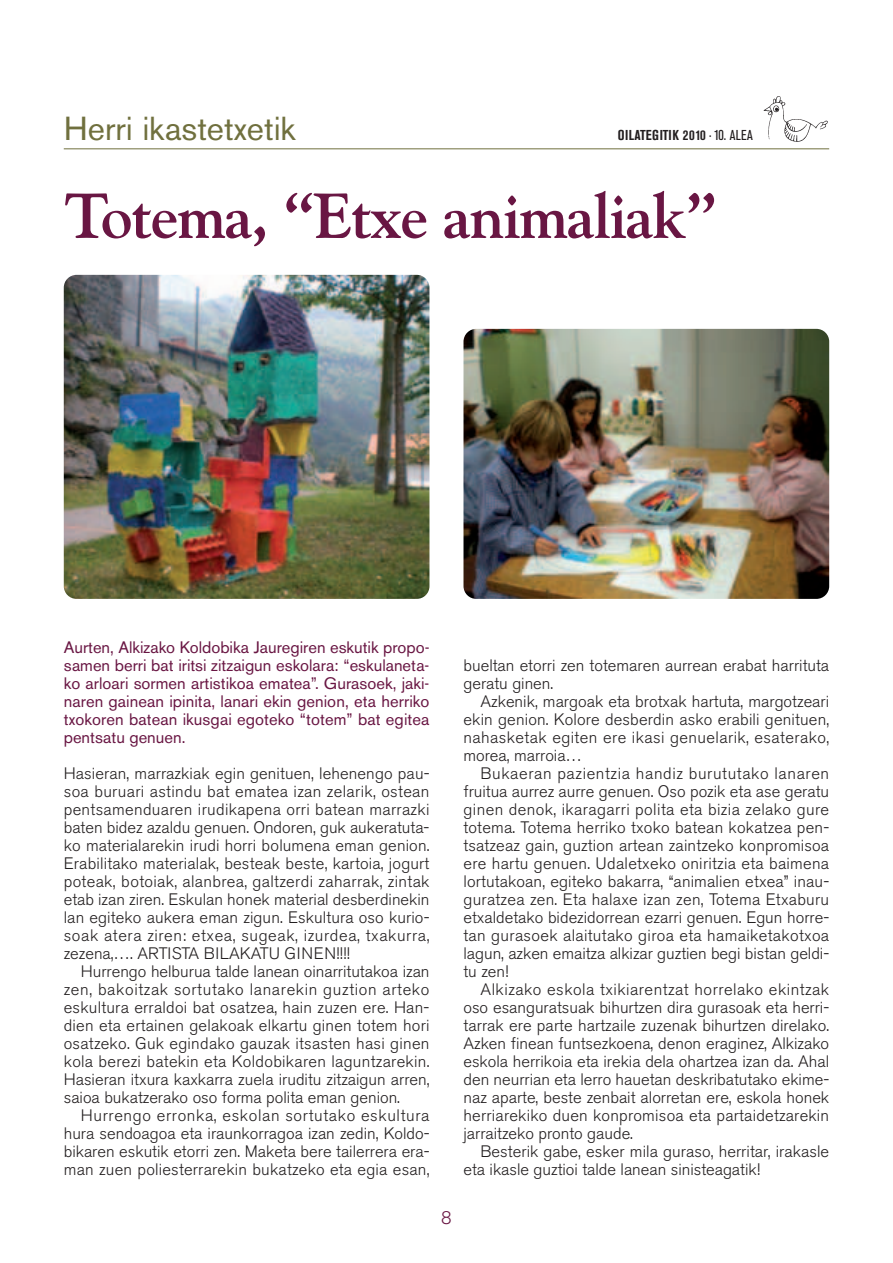
<style>
.page{position:relative;width:893px;height:1263px;background:#fff}
.page>*{position:absolute;margin:0;border:0;box-sizing:border-box;transform-origin:0 0}
.t1{font:700 63px "Goudy";letter-spacing:-.02em;color:#691643}
.t2{font:33px "Akzidenz Grotesk BE";color:#70703e}
.t3{font:300 18px "Akzidenz Grotesk BE";color:#691643}
.t4{font:300 16.5px/18px "Akzidenz Grotesk BE";color:#231f20;text-align:justify}
.t5{font:16.5px/18px "Akzidenz Grotesk BE";letter-spacing:.005em;color:#691643;text-align:justify}
.t6{font:700 condensed 14.25px "Akzidenz Grotesk BE";letter-spacing:.035em;color:#231f20}
.s1{font-weight:400}
</style>
<div class="page">
<hr style="left:64px;top:148px;width:765px;height:1px;background:#70703e">
<img style="left:763px;top:97px;width:64px;height:45px">
<img style="left:64px;top:275px;width:365px;height:324px;border-radius:13px">
<img style="left:463px;top:329px;width:366px;height:269px;border-radius:13px">
<h2 class="t2" style="left:64px;top:117px;width:233px">Herri ikastetxetik</h2>
<p class="t6" style="left:618px;top:130px;width:136px">OILATEGITIK 2010 <span class="s1">· 10. ALEA</span></p>
<h1 class="t1" style="left:64px;top:191px;width:655px">Totema, “Etxe animaliak”</h1>
<p class="t5" style="left:64px;top:640px;width:367px">Aurten, Alkizako Koldobika Jauregiren eskutik propo&shy;samen berri bat iritsi zitzaigun eskolara: “eskulaneta&shy;ko arloari sormen artistikoa ematea”. Gurasoek, jaki&shy;naren gainean ipinita, lanari ekin genion, eta herriko txokoren batean ikusgai egoteko “totem” bat egitea pentsatu genuen.</p>
<p class="t4" style="left:64px;top:766px;width:367px">Hasieran, marrazkiak egin genituen, lehenengo pau&shy;soa buruari astindu bat ematea izan zelarik, ostean pentsamenduaren irudikapena orri batean marrazki baten bidez azaldu genuen. Ondoren, guk aukeratuta&shy;ko materialarekin irudi horri bolumena eman genion.<br>Erabilitako materialak, besteak beste, kartoia, jogurt poteak, botoiak, alanbrea, galtzerdi zaharrak, zintak etab izan ziren. Eskulan honek material desberdinekin lan egiteko aukera eman zigun. Eskultura oso kurio&shy;soak atera ziren: etxea, sugeak, izurdea, txakurra, zezena,…. ARTISTA BILAKATU GINEN!!!!</p>
<p class="t4" style="left:64px;top:964px;width:367px;text-indent:17px">Hurrengo helburua talde lanean oinarritutakoa izan zen, bakoitzak sortutako lanarekin guztion arteko eskultura erraldoi bat osatzea, hain zuzen ere. Han&shy;dien eta ertainen gelakoak elkartu ginen totem hori osatzeko. Guk egindako gauzak itsasten hasi ginen kola berezi batekin eta Koldobikaren laguntzarekin.<br>Hasieran itxura kaxkarra zuela iruditu zitzaigun arren, saioa bukatzerako oso forma polita eman genion.</p>
<p class="t4" style="left:64px;top:1108px;width:367px;text-indent:17px">Hurrengo erronka, eskolan sortutako eskultura hura sendoagoa eta iraunkorragoa izan zedin, Koldo&shy;bikaren eskutik etorri zen. Maketa bere tailerrera era&shy;man zuen poliesterrarekin bukatzeko eta egia esan,</p>
<p class="t4" style="left:463px;top:658px;width:367px">bueltan etorri zen totemaren aurrean erabat harrituta geratu ginen.</p>
<p class="t4" style="left:463px;top:694px;width:367px;text-indent:17px">Azkenik, margoak eta brotxak hartuta, margotzeari ekin genion. Kolore desberdin asko erabili genituen, nahasketak egiten ere ikasi genuelarik, esaterako, morea, marroia…</p>
<p class="t4" style="left:463px;top:766px;width:367px;text-indent:17px">Bukaeran pazientzia handiz burututako lanaren fruitua aurrez aurre genuen. Oso pozik eta ase geratu ginen denok, ikaragarri polita eta bizia zelako gure totema. Totema herriko txoko batean kokatzea pen&shy;tsatzeaz gain, guztion artean zaintzeko konpromisoa ere hartu genuen. Udaletxeko oniritzia eta baimena lortutakoan, egiteko bakarra, “animalien etxea” inau&shy;guratzea zen. Eta halaxe izan zen, Totema Etxaburu etxaldetako bidezidorrean ezarri genuen. Egun horre&shy;tan gurasoek alaitutako giroa eta hamaiketakotxoa lagun, azken emaitza alkizar guztien begi bistan geldi&shy;tu zen!</p>
<p class="t4" style="left:463px;top:982px;width:367px;text-indent:17px">Alkizako eskola txikiarentzat horrelako ekintzak oso esanguratsuak bihurtzen dira gurasoak eta herri&shy;tarrak ere parte hartzaile zuzenak bihurtzen direlako.<br>Azken finean funtsezkoena, denon eraginez, Alkizako eskola herrikoia eta irekia dela ohartzea izan da. Ahal den neurrian eta lerro hauetan deskribatutako ekime&shy;naz aparte, beste zenbait alorretan ere, eskola honek herriarekiko duen konpromisoa eta partaidetzarekin jarraitzeko pronto gaude.</p>
<p class="t4" style="left:463px;top:1144px;width:367px;text-indent:17px">Besterik gabe, esker mila guraso, herritar, irakasle eta ikasle guztioi talde lanean sinisteagatik!</p>
<p class="t3" style="left:441px;top:1211px;width:12px">8</p>
</div>
